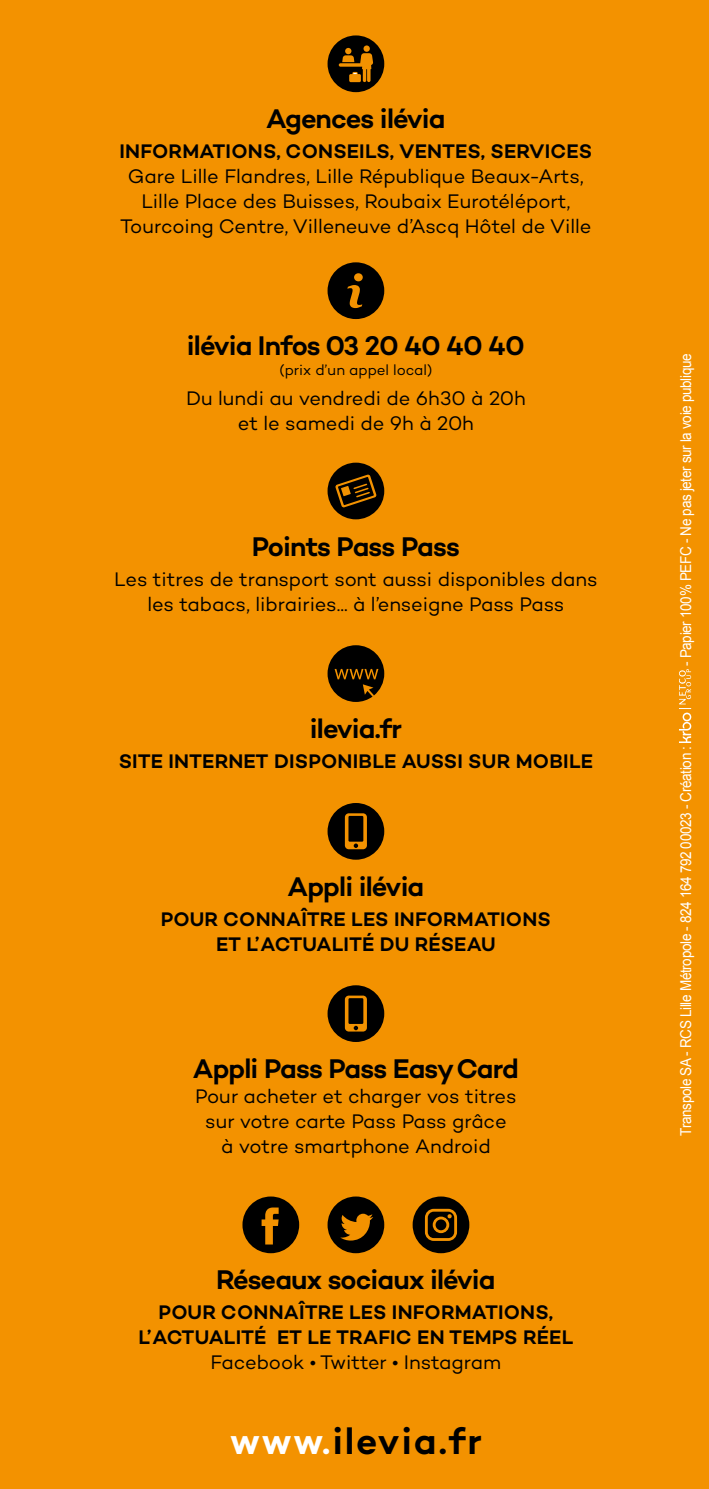
<style>
.page{position:relative;width:709px;height:1489px;background:#fff}
.page>*{position:absolute;margin:0;border:0;box-sizing:border-box;transform-origin:0 0}
.t1{font:600 37.5px "Campton";letter-spacing:.05em;color:#000}
.t2{font:600 27.5px "Campton";letter-spacing:-.035em;color:#000}
.t3{font:20px/25px "Campton";letter-spacing:-.005em;color:#000;text-align:center}
.t4{font:600 20px/25px "Campton";letter-spacing:.01em;color:#000;text-align:center}
.t5{font:15px "Arial";letter-spacing:-.025em;color:#fff;scale:.9 1}
.t6{font:15px "Campton";letter-spacing:-.005em;color:#000}
.s1{color:#fff}
</style>
<div class="page">
<div style="left:0;top:0;width:709px;height:1488px;background:#f39200"></div>
<svg style="left:327px;top:35px;width:57px;height:57px"></svg>
<svg style="left:327px;top:262px;width:57px;height:57px"></svg>
<svg style="left:327px;top:645px;width:57px;height:57px"></svg>
<svg style="left:327px;top:803px;width:57px;height:56px"></svg>
<svg style="left:412px;top:1196px;width:57px;height:57px"></svg>
<svg style="left:242px;top:1196px;width:57px;height:57px"></svg>
<svg style="left:327px;top:1196px;width:57px;height:57px"></svg>
<svg style="left:327px;top:985px;width:57px;height:56px"></svg>
<svg style="left:327px;top:462px;width:57px;height:57px"></svg>
<svg style="left:679px;top:669px;width:12px;height:74px"></svg>
<h2 class="t2" style="left:266px;top:101px;width:181px">Agences ilévia</h2>
<p class="t4" style="left:120px;top:139px;width:474px">INFORMATIONS, CONSEILS, VENTES, SERVICES</p>
<p class="t3" style="left:120px;top:164px;width:473px">Gare Lille Flandres, Lille République Beaux-Arts,<br>Lille Place des Buisses, Roubaix Eurotéléport,<br>Tourcoing Centre, Villeneuve d’Ascq Hôtel de Ville</p>
<h2 class="t2" style="left:187px;top:328px;width:339px">ilévia Infos 03 20 40 40 40</h2>
<p class="t6" style="left:279px;top:361px;width:154px">(prix d’un appel local)</p>
<p class="t3" style="left:186px;top:385px;width:341px">Du lundi au vendredi de 6h30 à 20h et le samedi de 9h à 20h</p>
<h2 class="t2" style="left:252px;top:528px;width:210px">Points Pass Pass</h2>
<p class="t3" style="left:114px;top:566px;width:485px">Les titres de transport sont aussi disponibles dans les tabacs, librairies... à l’enseigne Pass Pass</p>
<h2 class="t2" style="left:310px;top:711px;width:94px">ilevia.fr</h2>
<p class="t4" style="left:119px;top:748px;width:476px">SITE INTERNET DISPONIBLE AUSSI SUR MOBILE</p>
<h2 class="t2" style="left:287px;top:869px;width:138px">Appli ilévia</h2>
<p class="t4" style="left:161px;top:906px;width:392px">POUR CONNAÎTRE LES INFORMATIONS<br>ET L’ACTUALITÉ DU RÉSEAU</p>
<h2 class="t2" style="left:193px;top:1051px;width:328px">Appli Pass Pass Easy Card</h2>
<p class="t3" style="left:195px;top:1083px;width:323px">Pour acheter et charger vos titres sur votre carte Pass Pass grâce<br>à votre smartphone Android</p>
<h2 class="t2" style="left:216px;top:1262px;width:281px">Réseaux sociaux ilévia</h2>
<p class="t4" style="left:138px;top:1299px;width:436px">POUR CONNAÎTRE LES INFORMATIONS,<br>L’ACTUALITÉ ET LE TRAFIC EN TEMPS RÉEL</p>
<p class="t3" style="left:210px;top:1349px;width:292px">Facebook • Twitter • Instagram</p>
<h1 class="t1" style="left:230px;top:1416px;width:254px"><span class="s1">www.</span>ilevia.fr</h1>
<p class="t5" style="left:676px;top:666px;width:348px;rotate:-90deg">- Papier 100% PEFC - Ne pas jeter sur la voie publique</p>
<p class="t5" style="left:676px;top:1135px;width:434px;rotate:-90deg">Transpole SA - RCS Lille Métropole - 824 164 792 00023 - Création :</p>
</div>
